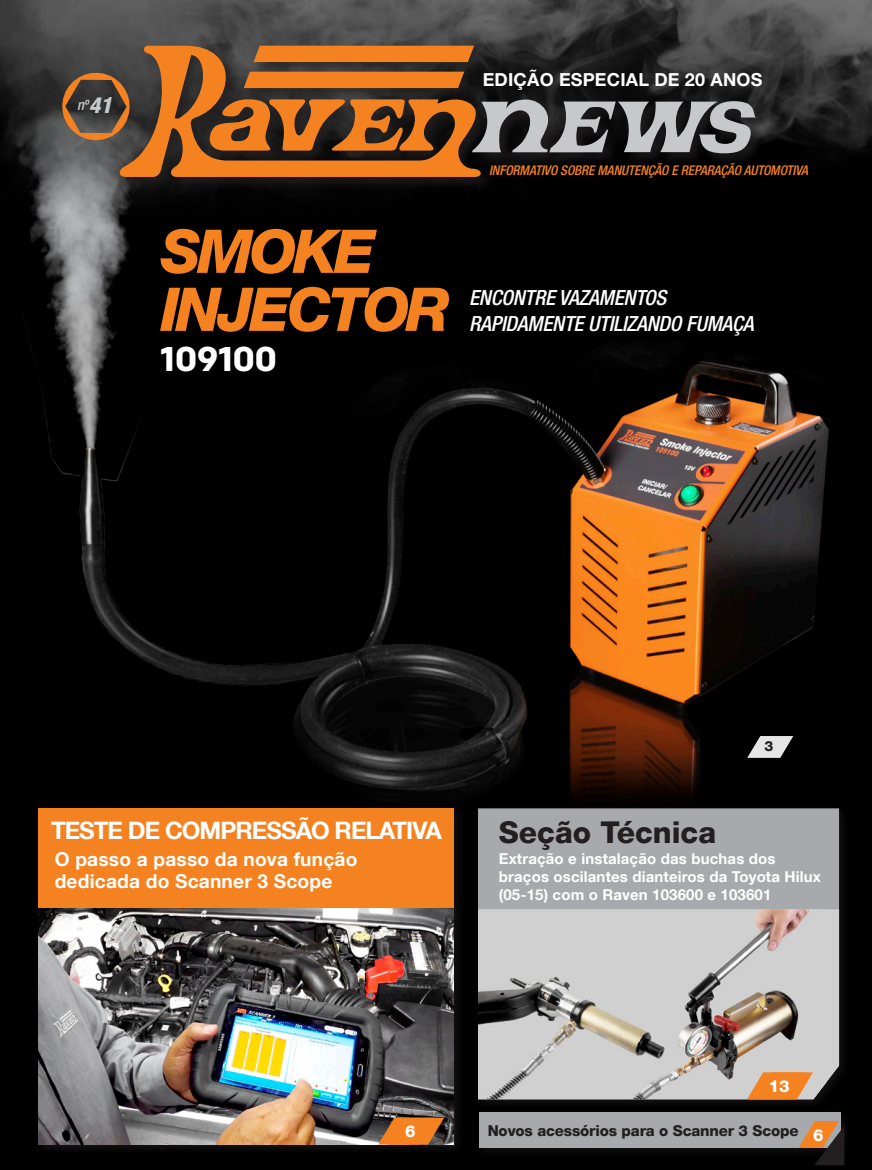
<style>
.page{position:relative;width:872px;height:1170px;background:#fff}
.page>*{position:absolute;margin:0;border:0;box-sizing:border-box;transform-origin:0 0}
.t1{font:italic 800 60.45px/57.9px "Helvetica Neue LT Com";letter-spacing:-.06em;color:#f58220}
.t2{font:700 34.35px "Colfax";color:#fff}
.t3{font:800 30px "Helvetica Neue LT Com";color:#231f20}
.t4{font:700 24px "Helvetica Neue LT Com";letter-spacing:-.04em;color:#fff}
.t5{font:italic 500 condensed 20.85px/25.8px "Helvetica Neue LT Com";letter-spacing:-.01em;color:#fff}
.t6{font:700 19.2px/22.5px "Helvetica Neue LT Com";letter-spacing:.01em;color:#fff}
.t7{font:700 18px "Helvetica Neue LT Std";letter-spacing:.01em;color:#fff}
.t8{font:800 16.5px "Helvetica Neue LT Com";color:#fff}
.t9{font:700 15px/18px "Helvetica Neue LT Com";letter-spacing:.01em;color:#fff}
.t10{font:800 15px "Helvetica Neue LT Com";letter-spacing:-.01em;color:#231f20}
.t11{font:italic 500 condensed 14.55px "Helvetica Neue LT Com";color:#c7c8ca}
.t12{font:800 14.1px "Helvetica Neue LT Com";color:#231f20}
.t13{font:italic 500 condensed 13.35px "Helvetica Neue LT Com";letter-spacing:-.01em;color:#f58220}
.s1{font-weight:800;font-size:22.65px}
.s2{font-size:16.5px;color:#fff}
</style>
<div class="page">
<div style="left:0;top:0;width:872px;height:1169px;background:#000"></div>
<img style="left:30px;top:224px;width:210px;height:461px">
<img style="left:240px;top:352px;width:589px;height:448px">
<svg style="left:747px;top:736px;width:46px;height:21px"></svg>
<img style="left:0;top:0;width:872px;height:224px">
<svg style="left:57px;top:68px;width:61px;height:77px;background:#604c3b"></svg>
<div style="left:118px;top:43px;width:651px;height:148px;background:#231f20;opacity:.75"></div>
<svg style="left:483px;top:99px;width:273px;height:54px"></svg>
<svg style="left:118px;top:46px;width:365px;height:131px;background:#995a25"></svg>
<svg style="left:203px;top:98px;width:203px;height:54px;background:#965620"></svg>
<div style="left:472px;top:802px;width:378px;height:308px;background:#231f20;opacity:.6"></div>
<div style="left:478px;top:808px;width:361px;height:101px;background:#a8a9ad"></div>
<div style="left:473px;top:1106px;width:378px;height:53px;background:#030303"></div>
<div style="left:479px;top:1112px;width:361px;height:35px;background:#a8a9ad"></div>
<svg style="left:798px;top:1120px;width:46px;height:45px"></svg>
<svg style="left:826px;top:909px;width:13px;height:190px;background:#b5b5b5"></svg>
<img style="left:478px;top:909px;width:348px;height:190px">
<svg style="left:747px;top:1072px;width:66px;height:27px;background:#eb954c"></svg>
<div style="left:33px;top:802px;width:432px;height:353px;background:#040404"></div>
<div style="left:38px;top:808px;width:416px;height:336px;background:#f58220"></div>
<img style="left:38px;top:908px;width:416px;height:236px">
<svg style="left:378px;top:1105px;width:77px;height:40px"></svg>
<p class="t11" style="left:77px;top:96px;width:36px">nº<span class="s1">41</span></p>
<p class="t7" style="left:483px;top:69px;width:281px">EDIÇÃO ESPECIAL DE 20 ANOS</p>
<h1 class="t1" style="left:161px;top:222px;width:290px">SMOKE<br>INJECTOR</h1>
<h2 class="t2" style="left:161px;top:338px;width:118px">109100</h2>
<p class="t13" style="left:489px;top:162px;width:320px">INFORMATIVO SOBRE MANUTENÇÃO E REPARAÇÃO AUTOMOTIVA</p>
<h3 class="t5" style="left:469px;top:284px;width:286px">ENCONTRE VAZAMENTOS<br>RAPIDAMENTE UTILIZANDO FUMAÇA</h3>
<h3 class="t4" style="left:51px;top:815px;width:392px">TESTE DE COMPRESSÃO RELATIVA</h3>
<p class="t6" style="left:55px;top:847px;width:304px">O passo a passo da nova função dedicada do Scanner 3 Scope</p>
<p class="t12" style="left:764px;top:738px;width:10px">3</p>
<h3 class="t3" style="left:499px;top:814px;width:219px">Seção Técnica</h3>
<p class="t9" style="left:499px;top:849px;width:323px">Extração e instalação das buchas dos braços oscilantes dianteiros da Toyota Hilux (05-15) com o Raven 103600 e 103601</p>
<p class="t8" style="left:405px;top:1121px;width:12px">6</p>
<p class="t8" style="left:768px;top:1075px;width:22px">13</p>
<p class="t10" style="left:487px;top:1122px;width:337px">Novos acessórios para o Scanner 3 Scope <span class="s2">6</span></p>
</div>
